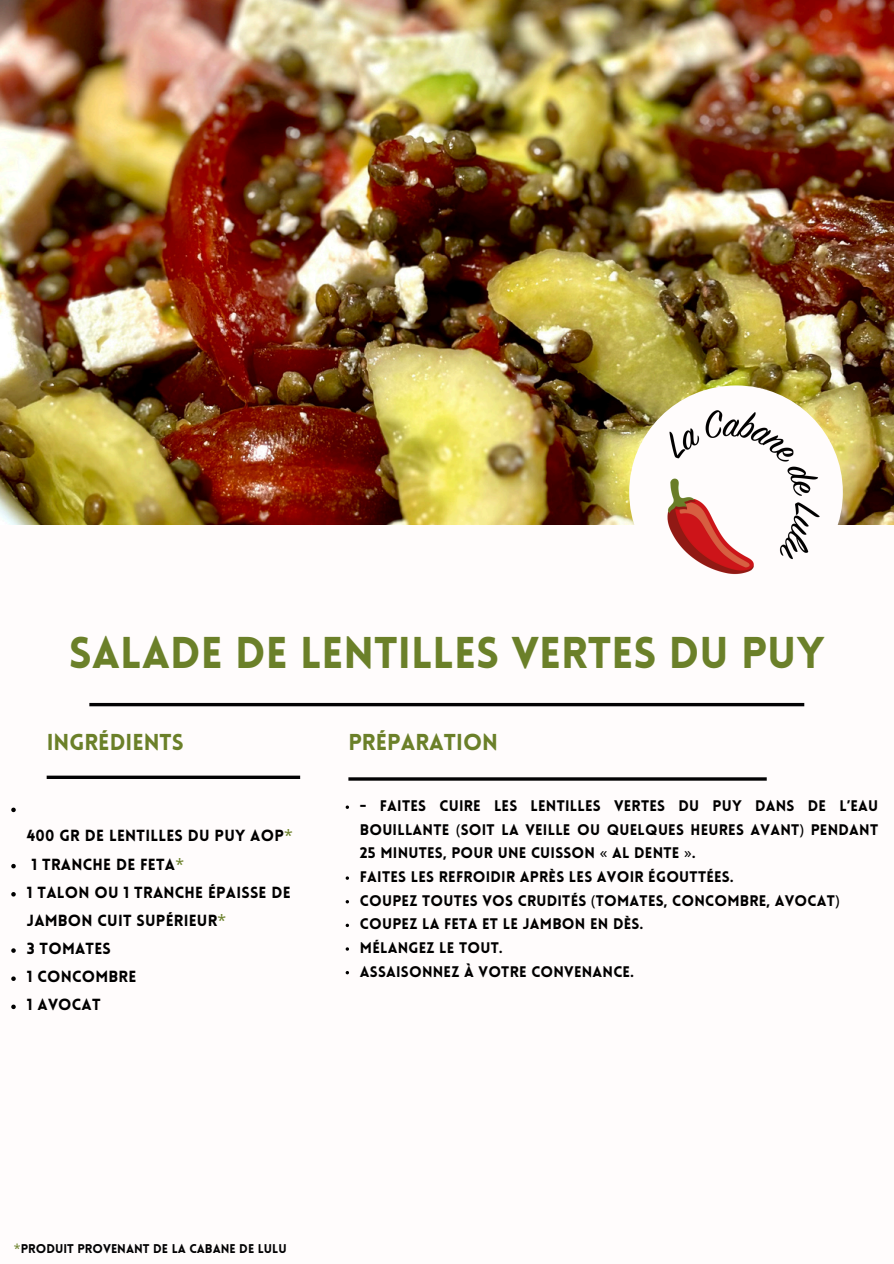
<style>
.page{position:relative;width:894px;height:1264px;background:#fff}
.page>*{position:absolute;margin:0;border:0;box-sizing:border-box;transform-origin:0 0}
.t1{font:900 43.5px "Lovelo";color:#6b8029}
.t2{font:900 22.5px "Lovelo";color:#6b8029}
.t3{font:900 15.75px/28.2px "Lovelo";letter-spacing:.015em;color:#000}
.t4{font:900 15px/23.7px "Lovelo";letter-spacing:.015em;color:#000;text-align:justify}
.t5{font:900 12.45px "Lovelo";color:#030304}
.s1{font-family:"Noto Sans";font-weight:400;color:#6b802a}
.s2{font-family:"Noto Sans";font-weight:400}
.s3{font-family:"Noto Sans";font-weight:400;color:#6b8029}
</style>
<div class="page">
<img style="left:0;top:0;width:893px;height:524px">
<div style="left:629px;top:385px;width:213px;height:214px;background:#fffcfc;border-radius:50%"></div>
<img style="left:656px;top:391px;width:167px;height:183px">
<hr style="left:89px;top:703px;width:715px;height:3px;background:#030304">
<svg style="left:47px;top:775px;width:253px;height:4px"></svg>
<hr style="left:348px;top:777px;width:418px;height:3px;background:#030304">
<svg style="left:11px;top:807px;width:5px;height:5px"></svg>
<svg style="left:11px;top:863px;width:5px;height:5px"></svg>
<svg style="left:11px;top:892px;width:5px;height:4px"></svg>
<svg style="left:11px;top:948px;width:5px;height:4px"></svg>
<svg style="left:11px;top:976px;width:5px;height:4px"></svg>
<svg style="left:11px;top:1004px;width:5px;height:5px"></svg>
<svg style="left:345px;top:805px;width:4px;height:4px"></svg>
<svg style="left:345px;top:923px;width:4px;height:4px"></svg>
<svg style="left:345px;top:971px;width:4px;height:3px"></svg>
<h1 class="t1" style="left:69px;top:635px;width:757px">SALADE DE LENTILLES VERTES DU PUY</h1>
<h2 class="t2" style="left:47px;top:733px;width:139px">INGRÉDIENTS</h2>
<h2 class="t2" style="left:348px;top:733px;width:151px">PRÉPARATION</h2>
<p class="t3" style="left:27px;top:823px;width:267px">400 GR DE LENTILLES DU PUY AOP<span class="s1">*</span></p>
<p class="t3" style="left:31px;top:851px;width:154px">1 TRANCHE DE FETA<span class="s1">*</span></p>
<p class="t3" style="left:27px;top:879px;width:265px">1 TALON OU 1 TRANCHE ÉPAISSE DE<br>JAMBON CUIT SUPÉRIEUR<span class="s1">*</span></p>
<p class="t3" style="left:27px;top:935px;width:86px">3 TOMATES</p>
<p class="t3" style="left:27px;top:964px;width:111px">1 CONCOMBRE</p>
<p class="t3" style="left:27px;top:992px;width:75px">1 AVOCAT</p>
<p class="t4" style="left:360px;top:795px;width:519px">- FAITES CUIRE LES LENTILLES VERTES DU PUY DANS DE L’EAU BOUILLANTE <span class="s2">(</span>SOIT LA VEILLE OU QUELQUES HEURES AVANT<span class="s2">)</span> PENDANT 25 MINUTES, POUR UNE CUISSON <span class="s2">«</span> AL DENTE <span class="s2">»</span>.</p>
<p class="t4" style="left:360px;top:866px;width:375px">FAITES LES REFROIDIR APRÈS LES AVOIR ÉGOUTTÉES.</p>
<p class="t4" style="left:360px;top:890px;width:481px">COUPEZ TOUTES VOS CRUDITÉS <span class="s2">(</span>TOMATES, CONCOMBRE, AVOCAT<span class="s2">)</span></p>
<p class="t4" style="left:360px;top:913px;width:285px">COUPEZ LA FETA ET LE JAMBON EN DÈS.</p>
<p class="t4" style="left:360px;top:937px;width:144px">MÉLANGEZ LE TOUT.</p>
<p class="t4" style="left:360px;top:961px;width:275px">ASSAISONNEZ À VOTRE CONVENANCE.</p>
<p class="t5" style="left:14px;top:1243px;width:274px"><span class="s3">*</span>PRODUIT PROVENANT DE LA CABANE DE LULU</p>
</div>
